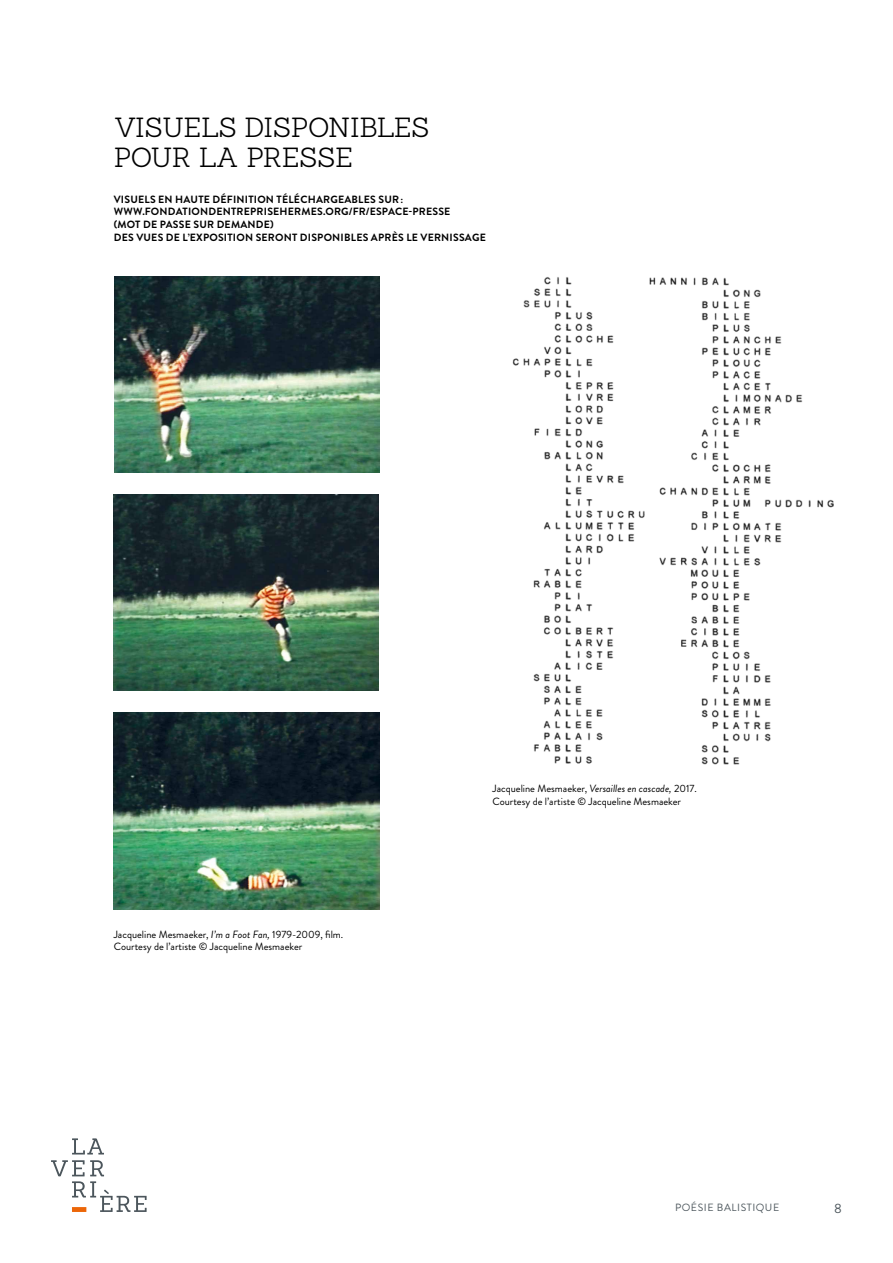
<style>
.page{position:relative;width:893px;height:1263px;background:#fff}
.page>*{position:absolute;margin:0;border:0;box-sizing:border-box;transform-origin:0 0}
.t1{font:300 27px/30px "Sanchez";letter-spacing:-.02em;color:#000}
.t2{font:13.5px "Brandon Grotesque";color:#4c565c}
.t3{font:700 10.5px/12.8px "Brandon Grotesque";letter-spacing:.02em;color:#000}
.t4{font:10.5px/12.8px "Brandon Grotesque";color:#000}
.t5{font:10.5px "Brandon Grotesque";letter-spacing:.05em;color:#4c565c}
.s1{font-style:italic}
</style>
<div class="page">
<svg style="left:72px;top:1138px;width:32px;height:16px"></svg>
<svg style="left:51px;top:1160px;width:96px;height:52px"></svg>
<div style="left:72px;top:1207px;width:14px;height:5px;background:#ec6608"></div>
<img style="left:114px;top:276px;width:265px;height:197px">
<img style="left:114px;top:494px;width:264px;height:196px">
<img style="left:114px;top:712px;width:265px;height:197px">
<img style="left:512px;top:277px;width:322px;height:488px">
<h1 class="t1" style="left:114px;top:113px;width:317px">VISUELS DISPONIBLES<br>POUR LA PRESSE</h1>
<p class="t3" style="left:114px;top:193px;width:374px">VISUELS EN HAUTE DÉFINITION TÉLÉCHARGEABLES SUR:<br>WWW.FONDATIONDENTREPRISEHERMES.ORG/FR/ESPACE-PRESSE<br>(MOT DE PASSE SUR DEMANDE)<br>DES VUES DE L’EXPOSITION SERONT DISPONIBLES APRÈS LE VERNISSAGE</p>
<p class="t4" style="left:114px;top:928px;width:231px">Jacqueline Mesmaeker, <span class="s1">I’m a Foot Fan,</span> 1979-2009, film.<br>Courtesy de l’artiste © Jacqueline Mesmaeker</p>
<p class="t4" style="left:492px;top:782px;width:206px">Jacqueline Mesmaeker, <span class="s1">Versailles en cascade,</span> 2017.<br>Courtesy de l’artiste © Jacqueline Mesmaeker</p>
<p class="t5" style="left:675px;top:1200px;width:106px">POÉSIE BALISTIQUE</p>
<p class="t2" style="left:834px;top:1199px;width:9px">8</p>
</div>
